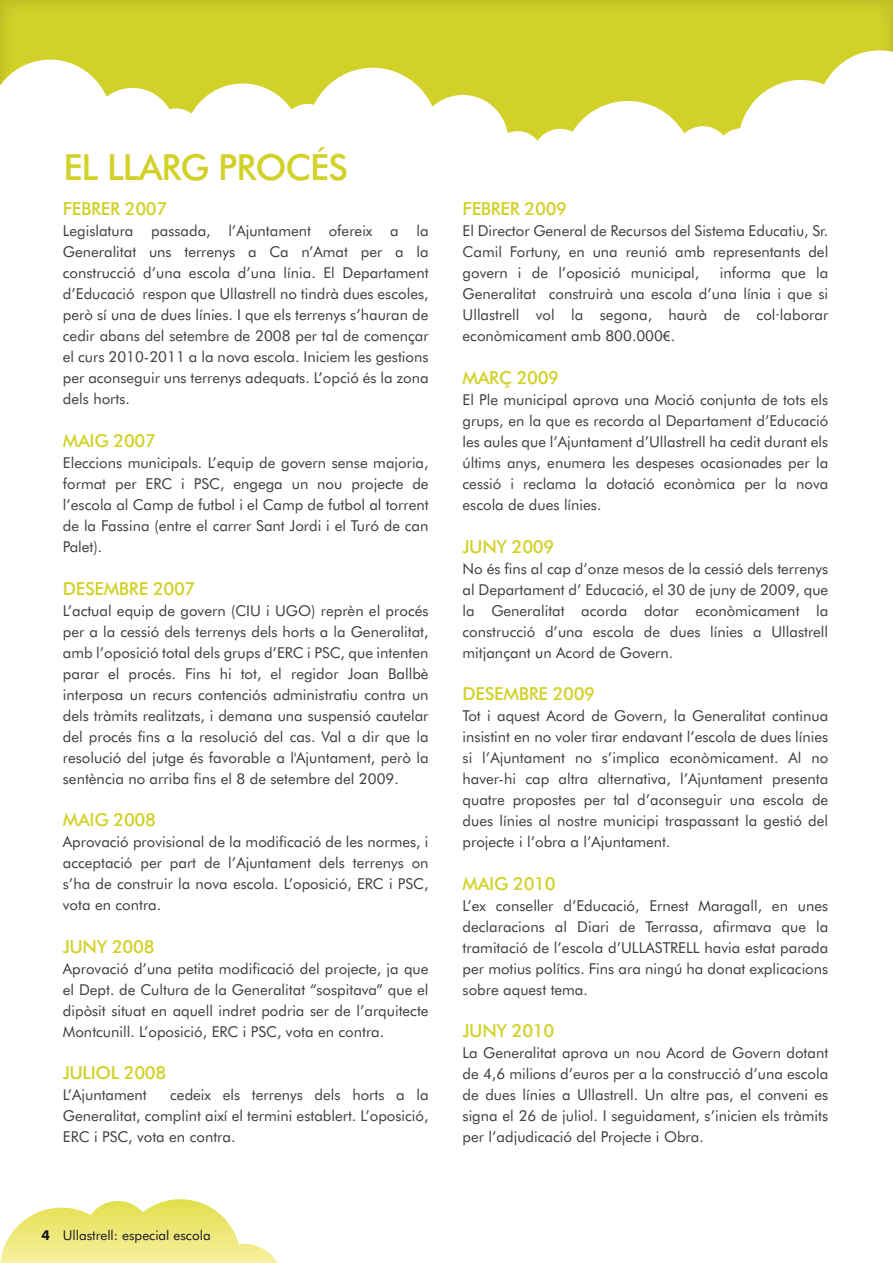
<style>
.page{position:relative;width:893px;height:1263px;background:#fff}
.page>*{position:absolute;margin:0;border:0;box-sizing:border-box;transform-origin:0 0}
.t1{font:500 36px "Futura BT";letter-spacing:-.03em;color:#d2d129}
.t2{font:500 18px "Futura BT";letter-spacing:-.02em;color:#d2d129}
.t3{font:15px/21px "Futura BT";color:#3e3d40;text-align:justify}
.t4{font:13.5px "Futura BT";color:#1a171c}
.s1{font-weight:700}
.s2{font-family:"Myriad Pro"}
</style>
<div class="page">
<div style="left:0;top:0;width:893px;height:157px;background:#d2d129"></div>
<svg style="left:0;top:60px;width:170px;height:97px"></svg>
<div style="left:150px;top:108px;width:52px;height:53px;background:#fff;border-radius:50%"></div>
<svg style="left:183px;top:50px;width:710px;height:107px"></svg>
<svg style="left:0;top:1199px;width:278px;height:64px"></svg>
<h1 class="t1" style="left:63px;top:145px;width:286px">EL LLARG PROCÉS</h1>
<p class="t2" style="left:63px;top:198px;width:106px">FEBRER 2007</p>
<p class="t3" style="left:63px;top:220px;width:367px">Legislatura passada, l’Ajuntament ofereix a la Generalitat uns terrenys a Ca n’Amat per a la construcció d’una escola d’una línia. El Departament d’Educació respon que Ullastrell no tindrà dues escoles, però sí una de dues línies. I que els terrenys s’hauran de cedir abans del setembre de 2008 per tal de començar el curs 2010-2011 a la nova escola. Iniciem les gestions per aconseguir uns terrenys adequats. L’opció és la zona dels horts.</p>
<p class="t2" style="left:63px;top:430px;width:95px">MAIG 2007</p>
<p class="t3" style="left:63px;top:452px;width:367px">Eleccions municipals. L’equip de govern sense majoria, format per ERC i PSC, engega un nou projecte de l’escola al Camp de futbol i el Camp de futbol al torrent de la Fassina (entre el carrer Sant Jordi i el Turó de can Palet).</p>
<p class="t2" style="left:63px;top:577px;width:134px">DESEMBRE 2007</p>
<p class="t3" style="left:63px;top:600px;width:367px">L’actual equip de govern (CIU i UGO) reprèn el procés per a la cessió dels terrenys dels horts a la Generalitat, amb l’oposició total dels grups d’ERC i PSC, que intenten parar el procés. Fins hi tot, el regidor Joan Ballbè interposa un recurs contenciós administratiu contra un dels tràmits realitzats, i demana una suspensió cautelar del procés fins a la resolució del cas. Val a dir que la resolució del jutge és favorable a l'Ajuntament, però la sentència no arriba fins el 8 de setembre del 2009.</p>
<p class="t2" style="left:63px;top:809px;width:95px">MAIG 2008</p>
<p class="t3" style="left:63px;top:831px;width:367px">Aprovació provisional de la modificació de les normes, i acceptació per part de l’Ajuntament dels terrenys on s’ha de construir la nova escola. L’oposició, ERC i PSC, vota en contra.</p>
<p class="t2" style="left:63px;top:935px;width:93px">JUNY 2008</p>
<p class="t3" style="left:63px;top:958px;width:367px">Aprovació d’una petita modificació del projecte, ja que el Dept. de Cultura de la Generalitat “sospitava” que el dipòsit situat en aquell indret podria ser de l’arquitecte Montcunill. L’oposició, ERC i PSC, vota en contra.</p>
<p class="t2" style="left:63px;top:1062px;width:105px">JULIOL 2008</p>
<p class="t3" style="left:63px;top:1084px;width:85px">L’Ajuntament</p>
<p class="t3" style="left:63px;top:1084px;width:367px;text-indent:107px">cedeix els terrenys dels horts a la Generalitat, complint així el termini establert. L’oposició, ERC i PSC, vota en contra.</p>
<p class="t4" style="left:42px;top:1226px;width:171px"><span class="s1">4</span> Ullastrell: especial escola</p>
<p class="t2" style="left:463px;top:198px;width:106px">FEBRER 2009</p>
<p class="t3" style="left:463px;top:220px;width:367px">El Director General de Recursos del Sistema Educatiu, Sr.<br>Camil Fortuny, en una reunió amb representants del govern i de l’oposició municipal,</p>
<p class="t3" style="left:463px;top:262px;width:367px;text-indent:257px">informa que la Generalitat construirà una escola d’una línia i que si Ullastrell vol la segona, haurà de col·laborar econòmicament amb 800.000<span class="s2">€</span>.</p>
<p class="t2" style="left:463px;top:367px;width:98px">MARÇ 2009</p>
<p class="t3" style="left:463px;top:389px;width:367px">El Ple municipal aprova una Moció conjunta de tots els grups, en la que es recorda al Departament d’Educació les aules que l’Ajuntament d’Ullastrell ha cedit durant els últims anys, enumera les despeses ocasionades per la cessió i reclama la dotació econòmica per la nova escola de dues línies.</p>
<p class="t2" style="left:463px;top:535px;width:93px">JUNY 2009</p>
<p class="t3" style="left:463px;top:558px;width:367px">No és fins al cap d’onze mesos de la cessió dels terrenys al Departament d’ Educació, el 30 de juny de 2009, que la Generalitat acorda dotar econòmicament la construcció d’una escola de dues línies a Ullastrell mitjançant un Acord de Govern.</p>
<p class="t2" style="left:463px;top:683px;width:134px">DESEMBRE 2009</p>
<p class="t3" style="left:463px;top:705px;width:367px">Tot i aquest Acord de Govern, la Generalitat continua insistint en no voler tirar endavant l’escola de dues línies si l’Ajuntament no s’implica econòmicament. Al no haver-hi cap altra alternativa, l’Ajuntament presenta quatre propostes per tal d’aconseguir una escola de dues línies al nostre municipi traspassant la gestió del projecte i l’obra a l’Ajuntament.</p>
<p class="t2" style="left:463px;top:872px;width:95px">MAIG 2010</p>
<p class="t3" style="left:463px;top:895px;width:367px">L’ex conseller d’Educació, Ernest Maragall, en unes declaracions al Diari de Terrassa, afirmava que la tramitació de l’escola d’ULLASTRELL havia estat parada per motius polítics. Fins ara ningú ha donat explicacions sobre aquest tema.</p>
<p class="t2" style="left:463px;top:1020px;width:93px">JUNY 2010</p>
<p class="t3" style="left:463px;top:1042px;width:367px">La Generalitat aprova un nou Acord de Govern dotant de 4,6 milions d’euros per a la construcció d’una escola de dues línies a Ullastrell. Un altre pas, el conveni es signa el 26 de juliol. I seguidament, s’inicien els tràmits per l’adjudicació del Projecte i Obra.</p>
</div>
